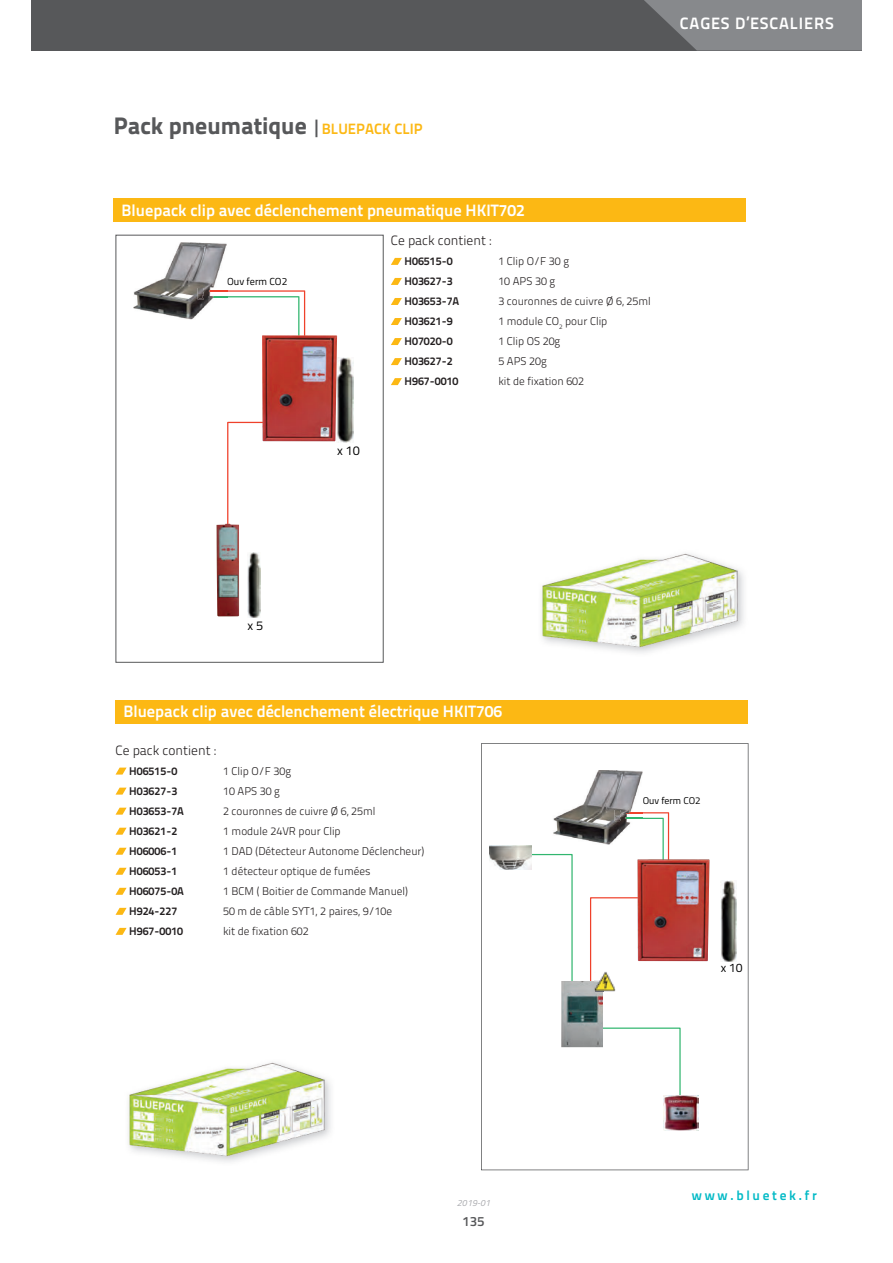
<style>
.page{position:relative;width:893px;height:1263px;background:#fff}
.page>*{position:absolute;margin:0;border:0;box-sizing:border-box;transform-origin:0 0}
.t1{font:800 23.85px "Titillium Text 22 L";color:#57585a}
.t2{font:700 16.5px "Titillium Text 22 L";color:#fff}
.t3{font:700 16.5px "Titillium Text 22 L";letter-spacing:.05em;color:#fff}
.t4{font:300 13.5px "Titillium Text 22 L";color:#231f20}
.t5{font:700 13.5px "Titillium Text 22 L";letter-spacing:.2em;color:#03bac6}
.t6{font:600 13.5px "Titillium";color:#57585a}
.t7{font:12.75px "Titillium";color:#000001}
.t8{font:12.3px "Titillium";color:#000001}
.t9{font:300 11.25px "Titillium Text 22 L";color:#231f20}
.t10{font:700 11.25px "Titillium Text 22 L";color:#231f20}
.t11{font:10.2px "Titillium";color:#000001}
.t12{font:9.75px "Titillium";color:#000001}
.t13{font:italic 9px "Titillium";color:#a8a9ad}
.s1{font-weight:500;font-size:19.65px}
.s2{font-weight:700;font-size:15px;color:#fcb814}
</style>
<div class="page">
<div style="left:31px;top:0;width:831px;height:51px;background:#57585a"></div>
<svg style="left:644px;top:0;width:218px;height:51px;background:#808285"></svg>
<div style="left:114px;top:198px;width:632px;height:24px;background:#fcb814"></div>
<div style="left:116px;top:235px;width:268px;height:428px;border:1px solid #57585a"></div>
<svg style="left:391px;top:258px;width:11px;height:7px"></svg>
<svg style="left:391px;top:278px;width:11px;height:7px"></svg>
<svg style="left:391px;top:298px;width:11px;height:7px"></svg>
<svg style="left:391px;top:318px;width:11px;height:7px"></svg>
<svg style="left:391px;top:338px;width:11px;height:7px"></svg>
<svg style="left:391px;top:358px;width:11px;height:7px"></svg>
<svg style="left:391px;top:378px;width:11px;height:7px"></svg>
<img style="left:248px;top:553px;width:12px;height:65px">
<img style="left:337px;top:358px;width:16px;height:84px">
<img style="left:133px;top:242px;width:94px;height:78px">
<svg style="left:198px;top:288px;width:108px;height:47px"></svg>
<svg style="left:225px;top:421px;width:61px;height:103px"></svg>
<img style="left:216px;top:524px;width:23px;height:93px">
<img style="left:262px;top:335px;width:75px;height:106px">
<div style="left:116px;top:700px;width:631px;height:24px;background:#fcb814"></div>
<svg style="left:481px;top:743px;width:267px;height:427px"></svg>
<svg style="left:116px;top:768px;width:11px;height:7px"></svg>
<svg style="left:116px;top:788px;width:11px;height:7px"></svg>
<svg style="left:116px;top:808px;width:11px;height:7px"></svg>
<svg style="left:116px;top:828px;width:11px;height:7px"></svg>
<svg style="left:116px;top:848px;width:11px;height:7px"></svg>
<svg style="left:116px;top:868px;width:11px;height:7px"></svg>
<svg style="left:116px;top:888px;width:11px;height:7px"></svg>
<svg style="left:116px;top:908px;width:11px;height:7px"></svg>
<svg style="left:116px;top:928px;width:11px;height:7px"></svg>
<img style="left:720px;top:881px;width:16px;height:81px">
<img style="left:552px;top:770px;width:91px;height:40px">
<img style="left:561px;top:997px;width:42px;height:50px">
<svg style="left:512px;top:810px;width:160px;height:187px"></svg>
<svg style="left:584px;top:1025px;width:99px;height:92px"></svg>
<img style="left:663px;top:1096px;width:35px;height:34px">
<img style="left:489px;top:845px;width:42px;height:25px">
<img style="left:637px;top:859px;width:72px;height:102px">
<img style="left:541px;top:553px;width:203px;height:100px">
<img style="left:128px;top:1062px;width:203px;height:100px">
<h2 class="t3" style="left:680px;top:17px;width:155px">CAGES D’ESCALIERS</h2>
<h1 class="t1" style="left:114px;top:117px;width:311px">Pack pneumatique <span class="s1">|</span><span class="s2">BLUEPACK CLIP</span></h1>
<h2 class="t2" style="left:122px;top:204px;width:405px">Bluepack clip avec déclenchement pneumatique HKIT702</h2>
<p class="t11" style="left:227px;top:278px;width:62px">Ouv ferm CO2</p>
<p class="t7" style="left:337px;top:446px;width:24px">x 10</p>
<p class="t4" style="left:391px;top:235px;width:102px">Ce pack contient :</p>
<p class="t10" style="left:404px;top:257px;width:50px">H 06515-0</p>
<p class="t9" style="left:498px;top:257px;width:72px">1 Clip O/F 30 g</p>
<p class="t10" style="left:404px;top:277px;width:50px">H03627-3</p>
<p class="t9" style="left:498px;top:277px;width:58px">10 APS 30 g</p>
<p class="t10" style="left:404px;top:297px;width:56px">H03653-7A</p>
<p class="t9" style="left:498px;top:297px;width:154px">3 couronnes de cuivre Ø 6, 25ml</p>
<p class="t10" style="left:404px;top:317px;width:50px">H03621-9</p>
<p class="t9" style="left:498px;top:317px;width:110px">1 module CO<sub>2</sub> pour Clip</p>
<p class="t10" style="left:404px;top:337px;width:50px">H07020-0</p>
<p class="t9" style="left:498px;top:337px;width:63px">1 Clip OS 20g</p>
<p class="t10" style="left:404px;top:357px;width:50px">H03627-2</p>
<p class="t9" style="left:498px;top:357px;width:50px">5 APS 20g</p>
<p class="t10" style="left:404px;top:377px;width:56px">H967-0010</p>
<p class="t9" style="left:498px;top:377px;width:87px">kit de fixation 602</p>
<p class="t7" style="left:248px;top:621px;width:17px">x 5</p>
<h2 class="t2" style="left:123px;top:705px;width:380px">Bluepack clip avec déclenchement électrique HKIT706</h2>
<p class="t4" style="left:116px;top:745px;width:102px">Ce pack contient :</p>
<p class="t10" style="left:129px;top:767px;width:50px">H 06515-0</p>
<p class="t9" style="left:223px;top:767px;width:70px">1 Clip O/F 30g</p>
<p class="t10" style="left:129px;top:787px;width:50px">H03627-3</p>
<p class="t9" style="left:223px;top:787px;width:58px">10 APS 30 g</p>
<p class="t10" style="left:129px;top:807px;width:56px">H03653-7A</p>
<p class="t9" style="left:223px;top:807px;width:154px">2 couronnes de cuivre Ø 6, 25ml</p>
<p class="t10" style="left:129px;top:827px;width:50px">H03621-2</p>
<p class="t9" style="left:223px;top:827px;width:119px">1 module 24VR pour Clip</p>
<p class="t10" style="left:129px;top:847px;width:50px">H06006-1</p>
<p class="t9" style="left:223px;top:847px;width:203px">1 DAD (Détecteur Autonome Déclencheur)</p>
<p class="t10" style="left:129px;top:867px;width:50px">H06053-1</p>
<p class="t9" style="left:223px;top:867px;width:149px">1 détecteur optique de fumées</p>
<p class="t10" style="left:129px;top:887px;width:56px">H06075-0A</p>
<p class="t9" style="left:223px;top:887px;width:187px">1 BCM ( Boitier de Commande Manuel)</p>
<p class="t10" style="left:129px;top:907px;width:50px">H924-227</p>
<p class="t9" style="left:223px;top:907px;width:171px">50 m de câble SYT1, 2 paires, 9/10e</p>
<p class="t10" style="left:129px;top:927px;width:56px">H967-0010</p>
<p class="t9" style="left:223px;top:927px;width:87px">kit de fixation 602</p>
<p class="t13" style="left:457px;top:1200px;width:35px">2019-01</p>
<p class="t6" style="left:462px;top:1216px;width:24px">135</p>
<p class="t12" style="left:643px;top:797px;width:59px">Ouv ferm CO2</p>
<p class="t8" style="left:721px;top:963px;width:23px">x 10</p>
<p class="t5" style="left:692px;top:1190px;width:126px">www.bluetek.fr</p>
</div>
